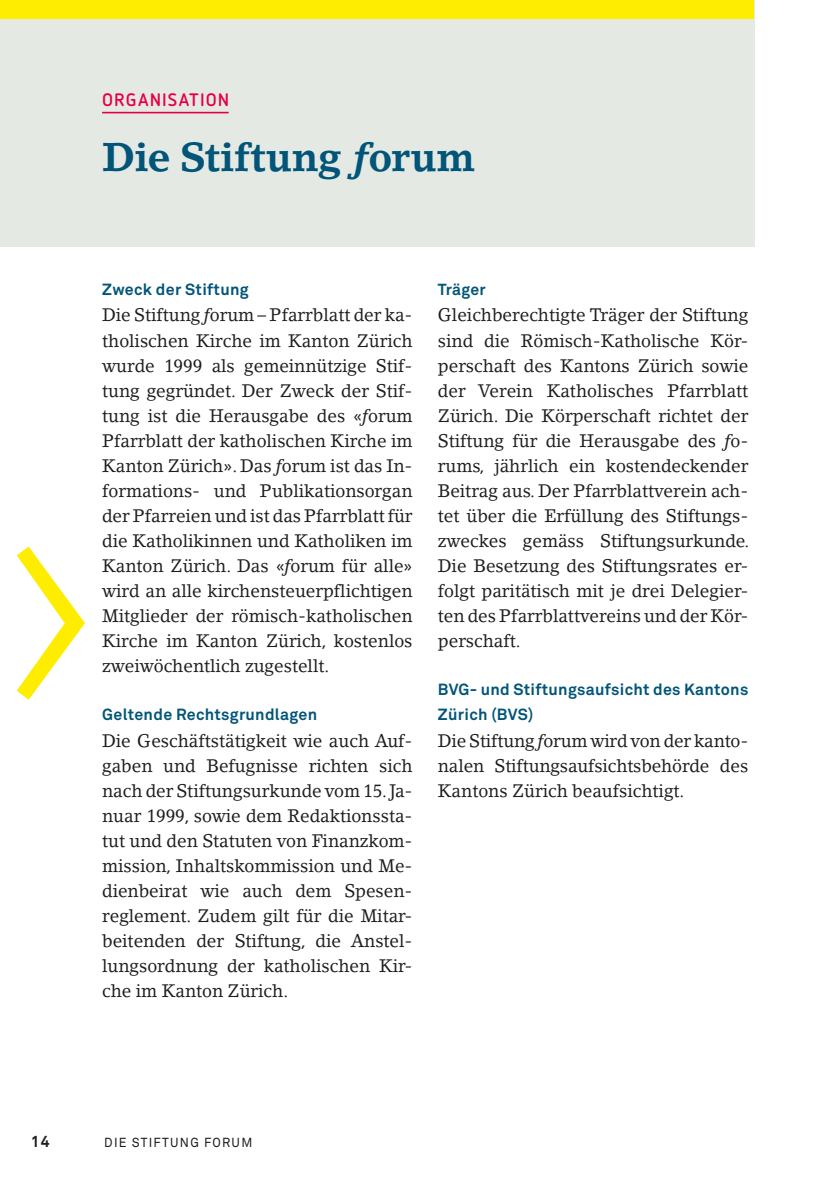
<style>
.page{position:relative;width:840px;height:1191px;background:#fff}
.page>*{position:absolute;margin:0;border:0;box-sizing:border-box;transform-origin:0 0}
.t1{font:700 40px "Lino Letter";color:#005578}
.t2{font:18px/25px "Lino Letter";letter-spacing:-.005em;color:#1d1d1b;text-align:justify;scale:.96 1}
.t3{font:700 18px "Netto OT";letter-spacing:.06em;color:#e50045}
.t4{font:700 16px/25px "Akkurat Pro";letter-spacing:.02em;color:#005578}
.t5{font:700 16px "Akkurat Pro";color:#1d1d1b;scale:.96 1}
.t6{font:700 15.8px "Akkurat Pro";letter-spacing:.01em;color:#005578}
.t7{font:13px "Akkurat Pro";letter-spacing:.1em;color:#1d1d1b;scale:.96 1}
.s1{font-style:italic}
</style>
<div class="page">
<div style="left:0;top:0;width:754px;height:246px;background:#e4e9e3"></div>
<hr style="left:102px;top:112px;width:126px;height:1px;background:#e50045">
<div style="left:0;top:0;width:753px;height:18px;background:#ffed00"></div>
<svg style="left:17px;top:546px;width:68px;height:154px"></svg>
<p class="t3" style="left:102px;top:88px;width:128px">ORGANISATION</p>
<h1 class="t1" style="left:102px;top:133px;width:374px">Die Stiftung <span class="s1">f</span>orum</h1>
<p class="t4" style="left:102px;top:276px;width:148px">Zweck der Stiftung</p>
<p class="t2" style="left:102px;top:303px;width:325px">Die Stiftung <span class="s1">f</span>orum – Pfarrblatt der ka&shy;tholischen Kirche im Kanton Zürich wurde 1999 als gemeinnützige Stif&shy;tung gegründet. Der Zweck der Stif&shy;tung ist die Herausgabe des «<span class="s1">f</span>orum Pfarrblatt der katholischen Kirche im Kanton Zürich». Das <span class="s1">f</span>orum ist das In&shy;formations- und Publikationsorgan der Pfarreien und ist das Pfarrblatt für die Katholikinnen und Katholiken im Kanton Zürich. Das «<span class="s1">f</span>orum für alle» wird an alle kirchensteuerpflichtigen Mitglieder der römisch-katholischen Kirche im Kanton Zürich, kostenlos zweiwöchentlich zugestellt.</p>
<p class="t4" style="left:102px;top:701px;width:216px">Geltende Rechtsgrundlagen</p>
<p class="t2" style="left:102px;top:728px;width:325px">Die Geschäftstätigkeit wie auch Auf&shy;gaben und Befugnisse richten sich nach der Stiftungsurkunde vom 15. Ja&shy;nuar 1999, sowie dem Redaktionssta&shy;tut und den Statuten von Finanzkom&shy;mission, Inhaltskommission und Me&shy;dienbeirat wie auch dem Spesen&shy;reglement. Zudem gilt für die Mitar&shy;beitenden der Stiftung, die Anstel&shy;lungsordnung der katholischen Kir&shy;che im Kanton Zürich.</p>
<p class="t6" style="left:437px;top:279px;width:49px">Träger</p>
<p class="t2" style="left:437px;top:303px;width:326px">Gleichberechtigte Träger der Stiftung sind die Römisch-Katholische Kör&shy;perschaft des Kantons Zürich sowie der Verein Katholisches Pfarrblatt Zürich. Die Körperschaft richtet der Stiftung für die Herausgabe des <span class="s1">f</span>o&shy;rums, jährlich ein kostendeckender Beitrag aus. Der Pfarrblattverein ach&shy;tet über die Erfüllung des Stiftungs&shy;zweckes gemäss Stiftungsurkunde.<br>Die Besetzung des Stiftungsrates er&shy;folgt paritätisch mit je drei Delegier&shy;ten des Pfarrblattvereins und der Kör&shy;perschaft.</p>
<p class="t4" style="left:437px;top:676px;width:312px">BVG- und Stiftungsaufsicht des Kantons<br>Zürich (BVS)</p>
<p class="t2" style="left:437px;top:728px;width:325px">Die Stiftung <span class="s1">f</span>orum wird von der kanto&shy;nalen Stiftungsaufsichtsbehörde des Kantons Zürich beaufsichtigt.</p>
<p class="t5" style="left:31px;top:1131px;width:21px">14</p>
<p class="t7" style="left:104px;top:1134px;width:156px">DIE STIFTUNG FORUM</p>
</div>
